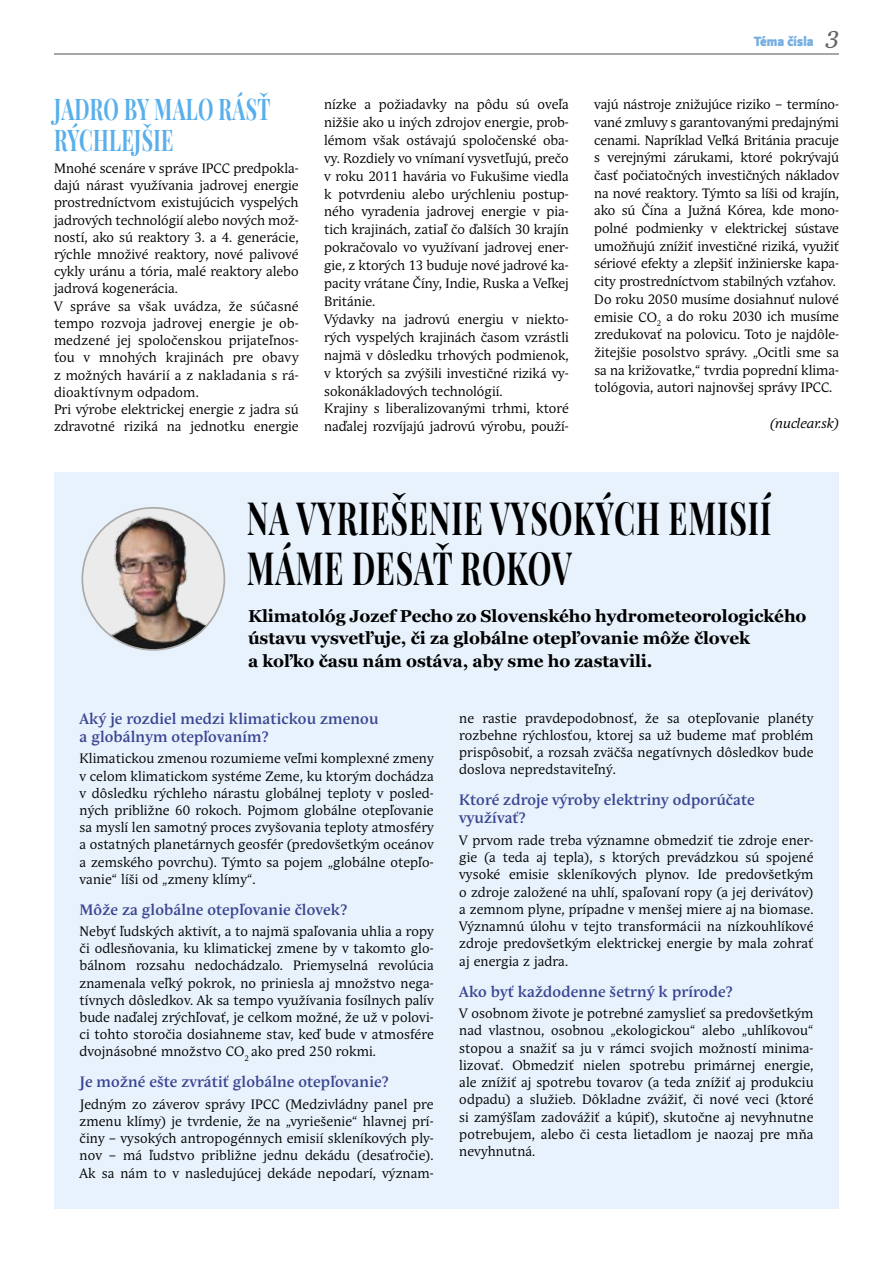
<style>
.page{position:relative;width:893px;height:1263px;background:#fff}
.page>*{position:absolute;margin:0;border:0;box-sizing:border-box;transform-origin:0 0}
.t1{font:700 45px/49.5px "Playfair Display SC";letter-spacing:.03em;color:#000;scale:.67 1}
.t2{font:700 29.25px/31.7px "Playfair Display SC";letter-spacing:.02em;color:#58afeb;scale:.67 1}
.t3{font:italic 24px "Georgia";color:#636363}
.t4{font:700 17.25px/22.5px "Georgia";letter-spacing:-.005em;color:#000}
.t5{font:700 15px/18.1px "Andulka Book Pro";letter-spacing:.01em;color:#3a4592}
.t6{font:13.5px/17.2px "Andulka Book Pro";color:#000;text-align:justify}
.t7{font:italic 13.5px "Andulka Book Pro";color:#000}
.t8{font:500 13.2px "Andulka Sans";color:#76aee1}
</style>
<div class="page">
<hr style="left:54px;top:53px;width:785px;height:2px;background:#636363">
<div style="left:54px;top:472px;width:785px;height:737px;background:#e8f2fc"></div>
<img style="left:84px;top:513px;width:140px;height:136px">
<h2 class="t2" style="left:54px;top:93px;width:325px">JADRO BY MALO RÁSŤ<br>RÝCHLEJŠIE</h2>
<p class="t6" style="left:54px;top:160px;width:246px;text-align:left">Mnohé scenáre v správe IPCC predpokla&shy;dajú nárast využívania jadrovej energie prostredníctvom existujúcich vyspelých jadrových technológií alebo nových mož&shy;ností, ako sú reaktory 3. a 4. generácie, rýchle množivé reaktory, nové palivové cykly uránu a tória, malé reaktory alebo jadrová kogenerácia.<br>V správe sa však uvádza, že súčasné tempo rozvoja jadrovej energie je ob&shy;medzené jej spoločenskou prijateľnos&shy;ťou v mnohých krajinách pre obavy z možných havárií a z nakladania s rá&shy;dioaktívnym odpadom.<br>Pri výrobe elektrickej energie z jadra sú zdravotné riziká na jednotku energie</p>
<p class="t8" style="left:754px;top:33px;width:61px">Téma čísla</p>
<h3 class="t3" style="left:826px;top:22px;width:15px">3</h3>
<p class="t6" style="left:324px;top:95px;width:246px;line-height:17.9px;text-align:left">nízke a požiadavky na pôdu sú oveľa nižšie ako u iných zdrojov energie, prob&shy;lémom však ostávajú spoločenské oba&shy;vy. Rozdiely vo vnímaní vysvetľujú, prečo v roku 2011 havária vo Fukušime viedla k potvrdeniu alebo urýchleniu postup&shy;ného vyradenia jadrovej energie v pia&shy;tich krajinách, zatiaľ čo ďalších 30 krajín pokračovalo vo využívaní jadrovej ener&shy;gie, z ktorých 13 buduje nové jadrové ka&shy;pacity vrátane Číny, Indie, Ruska a Veľkej Británie.<br>Výdavky na jadrovú energiu v niekto&shy;rých vyspelých krajinách časom vzrástli najmä v dôsledku trhových podmienok, v ktorých sa zvýšili investičné riziká vy&shy;sokonákladových technológií.<br>Krajiny s liberalizovanými trhmi, ktoré naďalej rozvíjajú jadrovú výrobu, použí-</p>
<p class="t6" style="left:594px;top:96px;width:246px;line-height:17.7px;text-align:left">vajú nástroje znižujúce riziko – termíno&shy;vané zmluvy s garantovanými predajnými cenami. Napríklad Veľká Británia pracuje s verejnými zárukami, ktoré pokrývajú časť počiatočných investičných nákladov na nové reaktory. Týmto sa líši od krajín, ako sú Čína a Južná Kórea, kde mono&shy;polné podmienky v elektrickej sústave umožňujú znížiť investičné riziká, využiť sériové efekty a zlepšiť inžinierske kapa&shy;city prostredníctvom stabilných vzťahov.<br>Do roku 2050 musíme dosiahnuť nulové emisie CO<sub>2</sub> a do roku 2030 ich musíme zredukovať na polovicu. Toto je najdôle&shy;žitejšie posolstvo správy. „Ocitli sme sa sa na križovatke,“ tvrdia poprední klima&shy;tológovia, autori najnovšej správy IPCC.</p>
<p class="t7" style="left:770px;top:415px;width:70px">(nuclear.sk)</p>
<h1 class="t1" style="left:247px;top:494px;width:784px">NA VYRIEŠENIE VYSOKÝCH EMISIÍ<br>MÁME DESAŤ ROKOV</h1>
<p class="t4" style="left:248px;top:604px;width:560px">Klimatológ Jozef Pecho zo Slovenského hydrometeorologického ústavu vysvetľuje, či za globálne otepľovanie môže človek<br>a koľko času nám ostáva, aby sme ho zastavili.</p>
<p class="t5" style="left:80px;top:709px;width:300px">Aký je rozdiel medzi klimatickou zmenou a globálnym otepľovaním?</p>
<p class="t6" style="left:80px;top:750px;width:356px">Klimatickou zmenou rozumieme veľmi komplexné zmeny v celom klimatickom systéme Zeme, ku ktorým dochádza v dôsledku rýchleho nárastu globálnej teploty v posled&shy;ných približne 60 rokoch. Pojmom globálne otepľovanie sa myslí len samotný proces zvyšovania teploty atmosféry a ostatných planetárnych geosfér (predovšetkým oceánov a zemského povrchu). Týmto sa pojem „globálne otepľo&shy;vanie“ líši od „zmeny klímy“.</p>
<p class="t5" style="left:80px;top:900px;width:269px">Môže za globálne otepľovanie človek?</p>
<p class="t6" style="left:80px;top:923px;width:356px">Nebyť ľudských aktivít, a to najmä spaľovania uhlia a ropy či odlesňovania, ku klimatickej zmene by v takomto glo&shy;bálnom rozsahu nedochádzalo. Priemyselná revolúcia znamenala veľký pokrok, no priniesla aj množstvo nega&shy;tívnych dôsledkov. Ak sa tempo využívania fosílnych palív bude naďalej zrýchľovať, je celkom možné, že už v polovi&shy;ci tohto storočia dosiahneme stav, keď bude v atmosfére dvojnásobné množstvo CO<sub>2</sub> ako pred 250 rokmi.</p>
<p class="t5" style="left:80px;top:1073px;width:311px">Je možné ešte zvrátiť globálne otepľovanie?</p>
<p class="t6" style="left:80px;top:1095px;width:356px">Jedným zo záverov správy IPCC (Medzivládny panel pre zmenu klímy) je tvrdenie, že na „vyriešenie“ hlavnej prí&shy;činy – vysokých antropogénnych emisií skleníkových ply&shy;nov – má ľudstvo približne jednu dekádu (desaťročie).<br>Ak sa nám to v nasledujúcej dekáde nepodarí, význam-</p>
<p class="t6" style="left:459px;top:709px;width:356px">ne rastie pravdepodobnosť, že sa otepľovanie planéty rozbehne rýchlosťou, ktorej sa už budeme mať problém prispôsobiť, a rozsah zväčša negatívnych dôsledkov bude doslova nepredstaviteľný.</p>
<p class="t5" style="left:459px;top:791px;width:297px">Ktoré zdroje výroby elektriny odporúčate využívať?</p>
<p class="t6" style="left:459px;top:832px;width:356px">V prvom rade treba významne obmedziť tie zdroje ener&shy;gie (a teda aj tepla), s ktorých prevádzkou sú spojené vysoké emisie skleníkových plynov. Ide predovšetkým o zdroje založené na uhlí, spaľovaní ropy (a jej derivátov) a zemnom plyne, prípadne v menšej miere aj na biomase.<br>Významnú úlohu v tejto transformácii na nízkouhlíkové zdroje predovšetkým elektrickej energie by mala zohrať aj energia z jadra.</p>
<p class="t5" style="left:459px;top:982px;width:275px">Ako byť každodenne šetrný k prírode?</p>
<p class="t6" style="left:459px;top:1005px;width:356px">V osobnom živote je potrebné zamyslieť sa predovšetkým nad vlastnou, osobnou „ekologickou“ alebo „uhlíkovou“ stopou a snažiť sa ju v rámci svojich možností minima&shy;lizovať. Obmedziť nielen spotrebu primárnej energie, ale znížiť aj spotrebu tovarov (a teda znížiť aj produkciu odpadu) a služieb. Dôkladne zvážiť, či nové veci (ktoré si zamýšľam zadovážiť a kúpiť), skutočne aj nevyhnutne potrebujem, alebo či cesta lietadlom je naozaj pre mňa nevyhnutná.</p>
</div>
